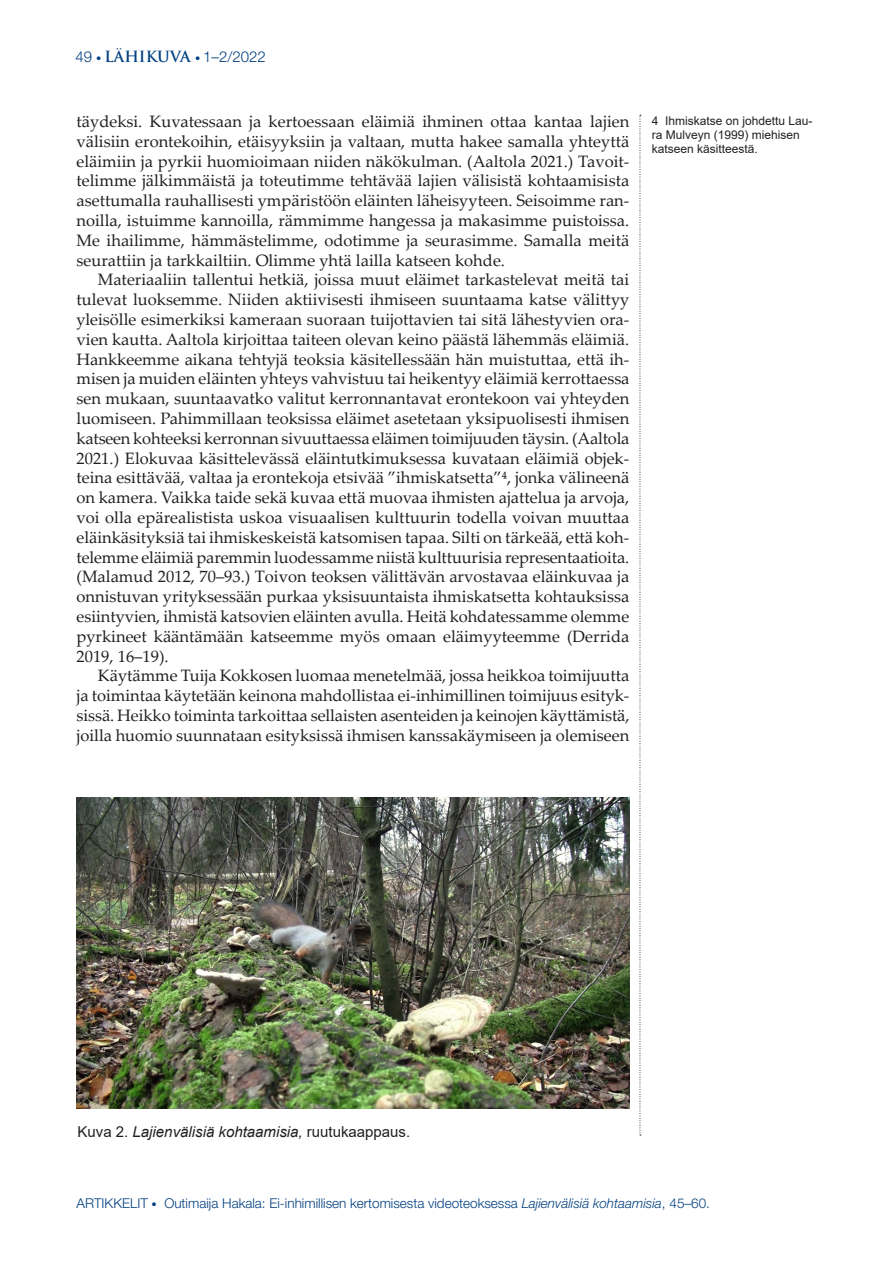
<style>
.page{position:relative;width:893px;height:1263px;background:#fff}
.page>*{position:absolute;margin:0;border:0;box-sizing:border-box;transform-origin:0 0}
.Artikkelit_leipis{font:16.5px/19.8px "Palatino Linotype";color:#231f20;text-align:justify}
.Kuvateksti{font:italic 15px "Arial";color:#231f20}
.t1{font:300 15px "Helvetica Neue";color:#003f80}
.t2{font:300 13.5px "Helvetica Neue";color:#003f80}
.Artikkeli_viitteet{font:12px/14.4px "Arial";color:#231f20}
.s1{font-size:10.5px}
.s2{font-family:"Trajan Pro";font-weight:700}
.s3{font-style:normal}
.s4{font-style:italic}
</style>
<div class="page">
<svg style="left:640px;top:115px;width:1px;height:1021px"></svg>
<img style="left:77px;top:797px;width:552px;height:311px">
<p class="t1" style="left:75px;top:47px;width:192px">49 <span class="s1">•</span> <span class="s2">LÄHIKUVA</span> <span class="s1">•</span> 1–2/2022</p>
<p class="Artikkelit_leipis" style="left:77px;top:111px;width:554px">täydeksi. Kuvatessaan ja kertoessaan eläimiä ihminen ottaa kantaa lajien välisiin erontekoihin, etäisyyksiin ja valtaan, mutta hakee samalla yhteyttä eläimiin ja pyrkii huomioimaan niiden näkökulman. (Aaltola 2021.) Tavoit&shy;telimme jälkimmäistä ja toteutimme tehtävää lajien välisistä kohtaamisista asettumalla rauhallisesti ympäristöön eläinten läheisyyteen. Seisoimme ran&shy;noilla, istuimme kannoilla, rämmimme hangessa ja makasimme puistoissa.<br>Me ihailimme, hämmästelimme, odotimme ja seurasimme. Samalla meitä seurattiin ja tarkkailtiin. Olimme yhtä lailla katseen kohde.</p>
<p class="Artikkelit_leipis" style="left:77px;top:269px;width:554px;text-indent:21px">Materiaaliin tallentui hetkiä, joissa muut eläimet tarkastelevat meitä tai tulevat luoksemme. Niiden aktiivisesti ihmiseen suuntaama katse välittyy yleisölle esimerkiksi kameraan suoraan tuijottavien tai sitä lähestyvien ora&shy;vien kautta. Aaltola kirjoittaa taiteen olevan keino päästä lähemmäs eläimiä.<br>Hankkeemme aikana tehtyjä teoksia käsitellessään hän muistuttaa, että ih&shy;misen ja muiden eläinten yhteys vahvistuu tai heikentyy eläimiä kerrottaessa sen mukaan, suuntaavatko valitut kerronnantavat erontekoon vai yhteyden luomiseen. Pahimmillaan teoksissa eläimet asetetaan yksipuolisesti ihmisen katseen kohteeksi kerronnan sivuuttaessa eläimen toimijuuden täysin. (Aaltola 2021.) Elokuvaa käsittelevässä eläintutkimuksessa kuvataan eläimiä objek&shy;teina esittävää, valtaa ja erontekoja etsivää ”ihmiskatsetta”⁴, jonka välineenä on kamera. Vaikka taide sekä kuvaa että muovaa ihmisten ajattelua ja arvoja, voi olla epärealistista uskoa visuaalisen kulttuurin todella voivan muuttaa eläinkäsityksiä tai ihmiskeskeistä katsomisen tapaa. Silti on tärkeää, että koh&shy;telemme eläimiä paremmin luodessamme niistä kulttuurisia representaatioita. (Malamud 2012, 70–93.) Toivon teoksen välittävän arvostavaa eläinkuvaa ja onnistuvan yrityksessään purkaa yksisuuntaista ihmiskatsetta kohtauksissa esiintyvien, ihmistä katsovien eläinten avulla. Heitä kohdatessamme olemme pyrkineet kääntämään katseemme myös omaan eläimyyteemme (Derrida 2019, 16–19).</p>
<p class="Artikkelit_leipis" style="left:77px;top:665px;width:555px;text-indent:21px">Käytämme Tuija Kokkosen luomaa menetelmää, jossa heikkoa toimijuutta ja toimintaa käytetään keinona mahdollistaa ei-inhimillinen toimijuus esityk&shy;sissä. Heikko toiminta tarkoittaa sellaisten asenteiden ja keinojen käyttämistä, joilla huomio suunnataan esityksissä ihmisen kanssakäymiseen ja olemiseen</p>
<p class="Artikkeli_viitteet" style="left:652px;top:113px;width:162px">4 Ihmiskatse on johdettu Lau&shy;ra Mulveyn (1999) miehisen katseen käsitteestä.</p>
<p class="Kuvateksti" style="left:78px;top:1122px;width:334px"><span class="s3">Kuva 2.</span> Lajienvälisiä kohtaamisia, <span class="s3">ruutukaappaus.</span></p>
<p class="t2" style="left:77px;top:1195px;width:635px">ARTIKKELIT <span class="s1">•</span> Outimaija Hakala: Ei-inhimillisen kertomisesta videoteoksessa <span class="s4">Lajienvälisiä kohtaamisia</span>, 45–60.</p>
</div>
